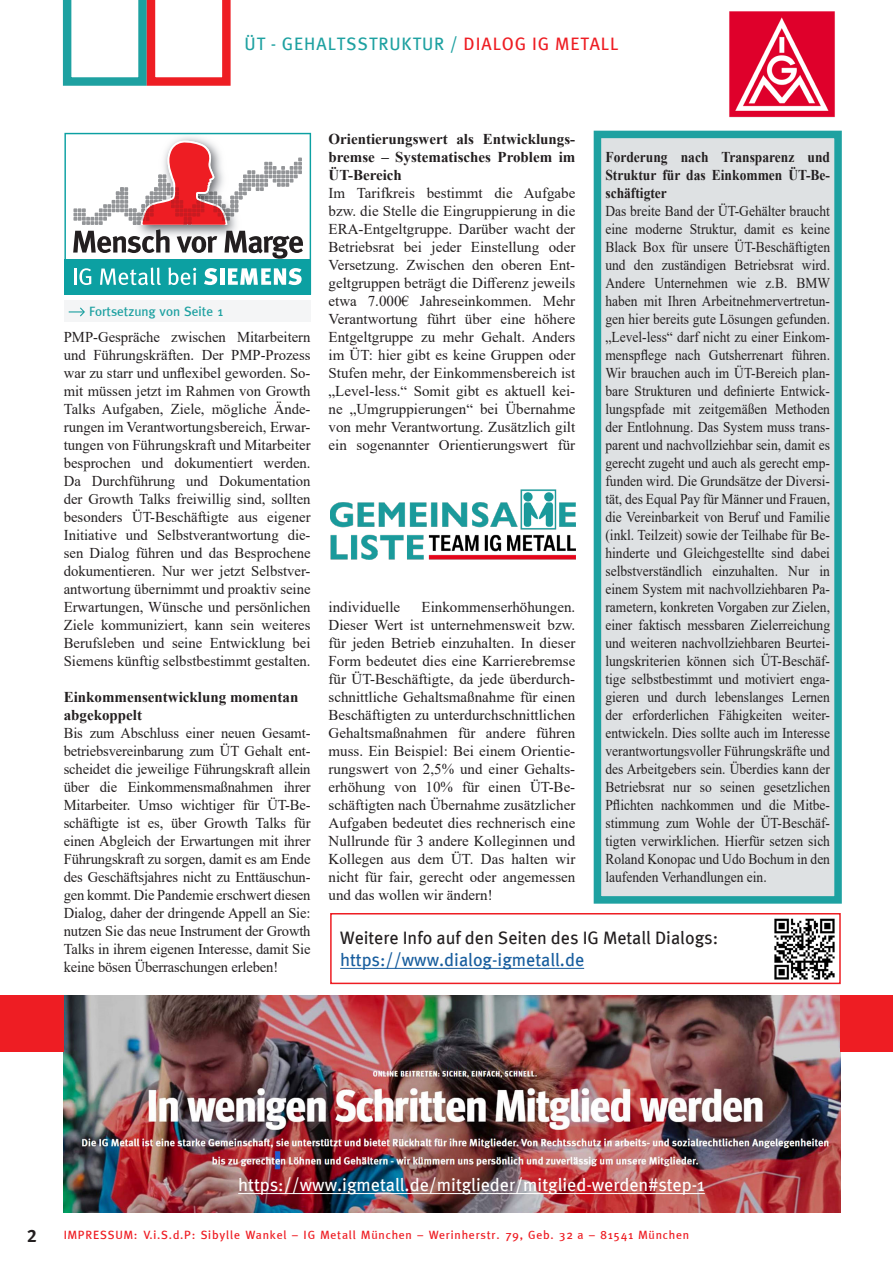
<style>
.page{position:relative;width:893px;height:1263px;background:#fff}
.page>*{position:absolute;margin:0;border:0;box-sizing:border-box;transform-origin:0 0}
.t1{font:18px "Meta";color:#fff}
.t2{font:18px "Meta";color:#231f20}
.Thema{font:18px "Meta";letter-spacing:.055em;color:#1ea1a1}
.t3{font:18px "Meta";color:#175d9e}
.t4{font:700 18px "Meta Pro";color:#231f20}
.Fließtext_3_Spalten{font:15px/18px "Times New Roman";color:#231f20;text-align:justify}
.Fließtext_3_Spalten-2{font:15px/18px "Times New Roman";color:#231f20;text-align:justify;scale:.9 1}
.Fließtext_3_Spalten-3{font:700 15px/18px "Times New Roman";color:#231f20;text-align:justify}
.Fließtext_3_Spalten-4{font:700 15px/18px "Times New Roman";color:#231f20;text-align:justify;scale:.9 1}
.Fortsetzung___Ausgab{font:500 13.5px "Meta";color:#1ea1a1}
.Einschub_Kasten___Ru{font:500 12px "Meta";letter-spacing:.07em;color:#ee1d23}
.s1{color:#ee1d23}
</style>
<div class="page">
<img style="left:729px;top:11px;width:106px;height:107px">
<img style="left:64px;top:996px;width:776px;height:217px">
<svg style="left:63px;top:0;width:168px;height:86px"></svg>
<hr style="left:340px;top:968px;width:244px;height:1px;background:#175d9e">
<div style="left:330px;top:913px;width:511px;height:71px;border:2px solid #ee1d23"></div>
<img style="left:774px;top:918px;width:61px;height:62px">
<hr style="left:238px;top:1193px;width:467px;height:1px;background:#fff">
<img style="left:330px;top:489px;width:246px;height:70px">
<div style="left:64px;top:301px;width:247px;height:21px;background:#f4f5f6"></div>
<svg style="left:69px;top:307px;width:16px;height:10px"></svg>
<div style="left:597px;top:134px;width:241px;height:766px;background:#dee1e3"></div>
<div style="left:594px;top:131px;width:248px;height:773px;border:8px solid #1ea1a1"></div>
<div style="left:840px;top:995px;width:53px;height:57px;background:#ee1d23"></div>
<div style="left:0;top:995px;width:64px;height:57px;background:#ee1d23"></div>
<svg style="left:64px;top:133px;width:247px;height:161px"></svg>
<p class="Thema" style="left:245px;top:33px;width:375px">ÜT - GEHALTSSTRUKTUR / <span class="s1">DIALOG IG METALL</span></p>
<p class="Fortsetzung___Ausgab" style="left:89px;top:304px;width:135px">Fortsetzung von Seite 1</p>
<p class="Fließtext_3_Spalten" style="left:64px;top:328px;width:248px">PMP-Gespräche zwischen Mitarbeitern und Führungskräften. Der PMP-Prozess war zu starr und unflexibel geworden. So&shy;mit müssen jetzt im Rahmen von Growth Talks Aufgaben, Ziele, mögliche Ände&shy;rungen im Verantwortungsbereich, Erwar&shy;tungen von Führungskraft und Mitarbeiter besprochen und dokumentiert werden.<br>Da Durchführung und Dokumentation der Growth Talks freiwillig sind, sollten besonders ÜT-Beschäftigte aus eigener Initiative und Selbstverantwortung die&shy;sen Dialog führen und das Besprochene dokumentieren. Nur wer jetzt Selbstver&shy;antwortung übernimmt und proaktiv seine Erwartungen, Wünsche und persönlichen Ziele kommuniziert, kann sein weiteres Berufsleben und seine Entwicklung bei Siemens künftig selbstbestimmt gestalten.</p>
<p class="Fließtext_3_Spalten-3" style="left:64px;top:688px;width:236px">Einkommensentwicklung momentan</p>
<p class="Fließtext_3_Spalten-3" style="left:64px;top:706px;width:80px">abgekoppelt</p>
<p class="Fließtext_3_Spalten" style="left:64px;top:724px;width:248px">Bis zum Abschluss einer neuen Gesamt&shy;betriebsvereinbarung zum ÜT Gehalt ent&shy;scheidet die jeweilige Führungskraft allein über die Einkommensmaßnahmen ihrer Mitarbeiter. Umso wichtiger für ÜT-Be&shy;schäftigte ist es, über Growth Talks für einen Abgleich der Erwartungen mit ihrer Führungskraft zu sorgen, damit es am Ende des Geschäftsjahres nicht zu Enttäuschun&shy;gen kommt. Die Pandemie erschwert diesen Dialog, daher der dringende Appell an Sie: nutzen Sie das neue Instrument der Growth Talks in ihrem eigenen Interesse, damit Sie keine bösen Überraschungen erleben!</p>
<p class="Fließtext_3_Spalten-3" style="left:329px;top:130px;width:248px">Orientierungswert als Entwicklungs&shy;bremse – Systematisches Problem im ÜT-Bereich</p>
<p class="Fließtext_3_Spalten" style="left:329px;top:184px;width:248px">Im Tarifkreis bestimmt die Aufgabe bzw. die Stelle die Eingruppierung in die ERA-Entgeltgruppe. Darüber wacht der Betriebsrat bei jeder Einstellung oder Versetzung. Zwischen den oberen Ent&shy;geltgruppen beträgt die Differenz jeweils etwa 7.000€ Jahreseinkommen. Mehr Verantwortung führt über eine höhere Entgeltgruppe zu mehr Gehalt. Anders im ÜT: hier gibt es keine Gruppen oder Stufen mehr, der Einkommensbereich ist „Level-less.“ Somit gibt es aktuell kei&shy;ne „Umgruppierungen“ bei Übernahme von mehr Verantwortung. Zusätzlich gilt ein sogenannter Orientierungswert für</p>
<p class="Fließtext_3_Spalten" style="left:329px;top:598px;width:248px;text-indent:93px">Einkommenserhöhungen.<br>Dieser Wert ist unternehmensweit bzw. für jeden Betrieb einzuhalten. In dieser Form bedeutet dies eine Karrierebremse für ÜT-Beschäftigte, da jede überdurch&shy;schnittliche Gehaltsmaßnahme für einen Beschäftigten zu unterdurchschnittlichen Gehaltsmaßnahmen für andere führen muss. Ein Beispiel: Bei einem Orientie&shy;rungswert von 2,5% und einer Gehalts&shy;erhöhung von 10% für einen ÜT-Be&shy;schäftigten nach Übernahme zusätzlicher Aufgaben bedeutet dies rechnerisch eine Nullrunde für 3 andere Kolleginnen und Kollegen aus dem ÜT. Das halten wir nicht für fair, gerecht oder angemessen und das wollen wir ändern!</p>
<p class="Fließtext_3_Spalten" style="left:329px;top:598px;width:73px">individuelle</p>
<p class="Fließtext_3_Spalten-4" style="left:605px;top:148px;width:251px">Forderung nach Transparenz und Struktur für das Einkommen ÜT-Be&shy;schäftigter</p>
<p class="Fließtext_3_Spalten-2" style="left:605px;top:202px;width:251px">Das breite Band der ÜT-Gehälter braucht eine moderne Struktur, damit es keine Black Box für unsere ÜT-Beschäftigten und den zuständigen Betriebsrat wird.<br>Andere Unternehmen wie z.B. BMW haben mit Ihren Arbeitnehmervertretun&shy;gen hier bereits gute Lösungen gefunden. „Level-less“ darf nicht zu einer Einkom&shy;menspflege nach Gutsherrenart führen.<br>Wir brauchen auch im ÜT-Bereich plan&shy;bare Strukturen und definierte Entwick&shy;lungspfade mit zeitgemäßen Methoden der Entlohnung. Das System muss trans&shy;parent und nachvollziehbar sein, damit es gerecht zugeht und auch als gerecht emp&shy;funden wird. Die Grundsätze der Diversi&shy;tät, des Equal Pay für Männer und Frauen, die Vereinbarkeit von Beruf und Familie (inkl. Teilzeit) sowie der Teilhabe für Be&shy;hinderte und Gleichgestellte sind dabei selbstverständlich einzuhalten. Nur in einem System mit nachvollziehbaren Pa&shy;rametern, konkreten Vorgaben zur Zielen, einer faktisch messbaren Zielerreichung und weiteren nachvollziehbaren Beurtei&shy;lungskriterien können sich ÜT-Beschäf&shy;tige selbstbestimmt und motiviert enga&shy;gieren und durch lebenslanges Lernen der erforderlichen Fähigkeiten weiter&shy;entwickeln. Dies sollte auch im Interesse verantwortungsvoller Führungskräfte und des Arbeitgebers sein. Überdies kann der Betriebsrat nur so seinen gesetzlichen Pflichten nachkommen und die Mitbe&shy;stimmung zum Wohle der ÜT-Beschäf&shy;tigten verwirklichen. Hierfür setzen sich Roland Konopac und Udo Bochum in den laufenden Verhandlungen ein.</p>
<p class="t2" style="left:340px;top:927px;width:379px">Weitere Info auf den Seiten des IG Metall Dialogs:</p>
<p class="t3" style="left:340px;top:949px;width:245px">https://www.dialog-igmetall.de</p>
<p class="t4" style="left:27px;top:1222px;width:12px">2</p>
<p class="t1" style="left:238px;top:1174px;width:468px">https://www.igmetall.de/mitglieder/mitglied-werden#step-1</p>
<p class="Einschub_Kasten___Ru" style="left:64px;top:1227px;width:627px">IMPRESSUM: V.i.S.d.P: Sibylle Wankel – IG Metall München – Werinherstr. 79, Geb. 32 a – 81541 München</p>
</div>
